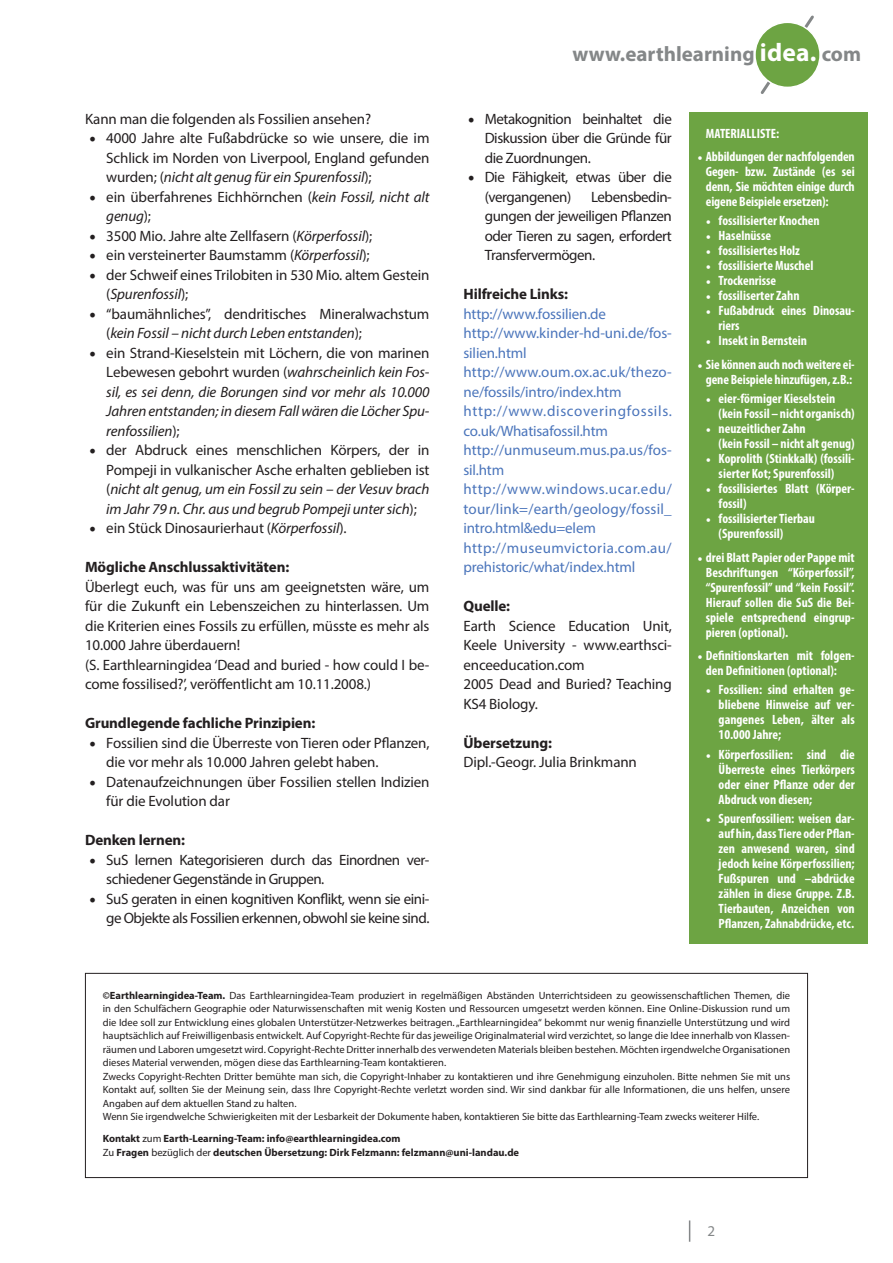
<style>
.page{position:relative;width:893px;height:1263px;background:#fff}
.page>*{position:absolute;margin:0;border:0;box-sizing:border-box;transform-origin:0 0}
.t1{font:700 21px "Myriad Pro";color:#848788}
.t2{font:15px/19.5px "Myriad Pro";letter-spacing:-.01em;color:#231f20}
.t3{font:15px/19.5px "Myriad Pro";color:#4b75bb}
.t4{font:15px/19.5px "Myriad Pro";letter-spacing:-.03em;color:#231f20}
.t5{font:italic 15px/19.5px "Myriad Pro";letter-spacing:-.01em;color:#231f20;text-align:justify}
.t6{font:700 15px "Myriad Pro";letter-spacing:-.01em;color:#231f20}
.t7{font:15px "Myriad Pro";color:#848788}
.t8{font:700 condensed 13.5px/15px "Myriad Pro";color:#fff}
.t9{font:10.5px/13.5px "Myriad Pro";color:#231f20}
.t10{font:700 10.5px/13.5px "Myriad Pro";color:#231f20}
.s1{font-family:"Minion Pro";font-size:18px}
.s2{font-style:italic}
.s3{font-family:"Minion Pro";font-style:normal;font-size:18px}
.s4{font-style:normal}
.s5{font-size:25.5px;color:#fff}
.s6{font-family:"Minion Pro";font-weight:400;font-stretch:normal}
.s7{font-weight:700}
.s8{font-weight:400}
</style>
<div class="page">
<svg style="left:760px;top:15px;width:54px;height:79px"></svg>
<div style="left:755px;top:22px;width:65px;height:65px;background:#6da443;border-radius:50%"></div>
<div style="left:754px;top:22px;width:67px;height:66px;border:2px solid #fff;border-radius:50%"></div>
<svg style="left:689px;top:1220px;width:1px;height:22px"></svg>
<div style="left:689px;top:113px;width:178px;height:831px;background:#6da443"></div>
<div style="left:85px;top:973px;width:723px;height:205px;border:1px solid #231f20"></div>
<p class="t2" style="left:85px;top:109px;width:288px">Kann man die folgenden als Fossilien ansehen?</p>
<p class="t2" style="left:106px;top:128px;width:325px;text-align:justify;text-indent:-17px"><span class="s1">•</span> 4000 Jahre alte Fußabdrücke so wie unsere, die im Schlick im Norden von Liverpool, England gefunden wurden; (<span class="s2">nicht alt genug für ein Spurenfossil</span>);</p>
<p class="t2" style="left:106px;top:187px;width:325px;text-indent:-17px"><span class="s1">•</span> ein überfahrenes Eichhörnchen (<span class="s2">kein Fossil, nicht alt genug</span>);</p>
<p class="t2" style="left:89px;top:226px;width:284px"><span class="s1">•</span> 3500 Mio. Jahre alte Zellfasern (<span class="s2">Körperfossil</span>);</p>
<p class="t2" style="left:89px;top:245px;width:282px"><span class="s1">•</span> ein versteinerter Baumstamm (<span class="s2">Körperfossil</span>);</p>
<p class="t2" style="left:106px;top:265px;width:325px;text-indent:-17px"><span class="s1">•</span> der Schweif eines Trilobiten in 530 Mio. altem Gestein (<span class="s2">Spurenfossil</span>);</p>
<p class="t2" style="left:106px;top:304px;width:325px;text-indent:-17px"><span class="s1">•</span> “baumähnliches”, dendritisches Mineralwachstum (<span class="s2">kein Fossil – nicht durch Leben entstanden</span>);</p>
<p class="t5" style="left:106px;top:343px;width:325px;text-indent:-17px"><span class="s3">•</span> <span class="s4">ein Strand-Kieselstein mit Löchern, die von marinen Lebewesen gebohrt wurden (</span>wahrscheinlich kein Fos&shy;sil, es sei denn, die Borungen sind vor mehr als 10.000<br>Jahren entstanden; in diesem Fall wären die Löcher Spu&shy;renfossilien<span class="s4">);</span></p>
<p class="t2" style="left:106px;top:440px;width:325px;text-align:justify;text-indent:-17px"><span class="s1">•</span> der Abdruck eines menschlichen Körpers, der in Pompeji in vulkanischer Asche erhalten geblieben ist (<span class="s2">nicht alt genug, um ein Fossil zu sein – der Vesuv brach im Jahr 79 n. Chr. aus und begrub Pompeji unter sich</span>);</p>
<p class="t2" style="left:89px;top:518px;width:259px"><span class="s1">•</span> ein Stück Dinosaurierhaut (<span class="s2">Körperfossil</span>).</p>
<p class="t6" style="left:85px;top:557px;width:206px">Mögliche Anschlussaktivitäten:</p>
<p class="t2" style="left:85px;top:577px;width:346px">Überlegt euch, was für uns am geeignetsten wäre, um für die Zukunft ein Lebenszeichen zu hinterlassen. Um die Kriterien eines Fossils zu erfüllen, müsste es mehr als 10.000 Jahre überdauern!<br>(S. Earthlearningidea ‘Dead and buried - how could I be&shy;come fossilised?’, veröffentlicht am 10.11.2008.)</p>
<p class="t6" style="left:85px;top:713px;width:232px">Grundlegende fachliche Prinzipien:</p>
<p class="t2" style="left:106px;top:733px;width:325px;text-indent:-17px"><span class="s1">•</span> Fossilien sind die Überreste von Tieren oder Pflanzen, die vor mehr als 10.000 Jahren gelebt haben.</p>
<p class="t2" style="left:106px;top:772px;width:325px;text-indent:-17px"><span class="s1">•</span> Datenaufzeichnungen über Fossilien stellen Indizien für die Evolution dar</p>
<p class="t6" style="left:85px;top:830px;width:102px">Denken lernen:</p>
<p class="t4" style="left:106px;top:850px;width:325px;text-indent:-17px"><span class="s1">•</span> SuS lernen Kategorisieren durch das Einordnen ver&shy;schiedener Gegenstände in Gruppen.</p>
<p class="t4" style="left:89px;top:889px;width:342px;text-align:right"><span class="s1">•</span> SuS geraten in einen kognitiven Konflikt, wenn sie eini&shy;ge Objekte als Fossilien erkennen, obwohl sie keine sind.</p>
<h1 class="t1" style="left:572px;top:41px;width:290px">www.earthlearning <span class="s5">idea.</span> com</h1>
<p class="t2" style="left:485px;top:109px;width:189px;text-align:justify;text-indent:-17px"><span class="s1">•</span> Metakognition beinhaltet die Diskussion über die Gründe für die Zuordnungen.</p>
<p class="t4" style="left:485px;top:167px;width:189px;text-indent:-17px"><span class="s1">•</span> Die Fähigkeit, etwas über die (vergangenen)</p>
<p class="t2" style="left:485px;top:187px;width:189px;text-align:justify;text-indent:106px">Lebensbedin&shy;gungen der jeweiligen Pflanzen oder Tieren zu sagen, erfordert Transfervermögen.</p>
<p class="t6" style="left:463px;top:284px;width:106px">Hilfreiche Links:</p>
<p class="t3" style="left:463px;top:304px;width:210px">http://www.fossilien.de http://www.kinder-hd-uni.de/fos&shy;silien.html http://www.oum.ox.ac.uk/thezo&shy;ne/fossils/intro/index.htm http://www.discoveringfossils. co.uk/Whatisafossil.htm http://unmuseum.mus.pa.us/fos&shy;sil.htm http://www.windows.ucar.edu/ tour/link=/earth/geology/fossil_ intro.html&amp;edu=elem http://museumvictoria.com.au/ prehistoric/what/index.html</p>
<p class="t6" style="left:463px;top:596px;width:48px">Quelle:</p>
<p class="t2" style="left:463px;top:616px;width:210px">Earth Science Education Unit,<br>Keele University - www.earthsci&shy;enceeducation.com<br>2005 Dead and Buried? Teaching<br>KS4 Biology.</p>
<p class="t6" style="left:463px;top:733px;width:90px">Übersetzung:</p>
<p class="t2" style="left:463px;top:752px;width:175px">Dipl.-Geogr. Julia Brinkmann</p>
<p class="t8" style="left:706px;top:125px;width:75px">MATERIALLISTE:</p>
<p class="t8" style="left:706px;top:149px;width:150px;text-align:justify;text-indent:-9px"><span class="s6">•</span> Abbildungen der nachfolgenden Gegen- bzw. Zustände (es sei denn, Sie möchten einige durch eigene Beispiele ersetzen):</p>
<p class="t8" style="left:706px;top:213px;width:115px"><span class="s6">•</span> fossilisierter Knochen</p>
<p class="t8" style="left:706px;top:228px;width:67px"><span class="s6">•</span> Haselnüsse</p>
<p class="t8" style="left:706px;top:243px;width:96px"><span class="s6">•</span> fossilisiertes Holz</p>
<p class="t8" style="left:706px;top:258px;width:109px"><span class="s6">•</span> fossilisierte Muschel</p>
<p class="t8" style="left:706px;top:273px;width:72px"><span class="s6">•</span> Trockenrisse</p>
<p class="t8" style="left:706px;top:288px;width:95px"><span class="s6">•</span> fossiliserter Zahn</p>
<p class="t8" style="left:719px;top:303px;width:138px;text-indent:-13px"><span class="s6">•</span> Fußabdruck eines Dinosau&shy;riers</p>
<p class="t8" style="left:706px;top:333px;width:103px"><span class="s6">•</span> Insekt in Bernstein</p>
<p class="t8" style="left:697px;top:357px;width:159px;text-align:center"><span class="s6">•</span> Sie können auch noch weitere ei&shy;gene Beispiele hinzufügen, z.B.:</p>
<p class="t8" style="left:719px;top:391px;width:138px;text-indent:-13px"><span class="s6">•</span> eier-förmiger Kieselstein (kein Fossil – nicht organisch)</p>
<p class="t8" style="left:719px;top:421px;width:138px;text-indent:-13px"><span class="s6">•</span> neuzeitlicher Zahn<br>(kein Fossil – nicht alt genug)</p>
<p class="t8" style="left:706px;top:451px;width:150px;text-align:center"><span class="s6">•</span> Koprolith (Stinkkalk) (fossili&shy;sierter Kot; Spurenfossil)</p>
<p class="t8" style="left:719px;top:481px;width:138px;text-indent:-13px"><span class="s6">•</span> fossilisiertes Blatt (Körper&shy;fossil)</p>
<p class="t8" style="left:719px;top:511px;width:98px;text-indent:-13px"><span class="s6">•</span> fossilisierter Tierbau (Spurenfossil)</p>
<p class="t8" style="left:706px;top:549px;width:150px;text-align:justify;text-indent:-9px"><span class="s6">•</span> drei Blatt Papier oder Pappe mit Beschriftungen “Körperfossil”, “Spurenfossil” und “kein Fossil”.<br>Hierauf sollen die SuS die Bei&shy;spiele entsprechend eingrup&shy;pieren (optional).</p>
<p class="t8" style="left:706px;top:648px;width:150px;text-indent:-9px"><span class="s6">•</span> Definitionskarten mit folgen&shy;den Definitionen (optional):</p>
<p class="t8" style="left:719px;top:682px;width:138px;text-align:justify;text-indent:-13px"><span class="s6">•</span> Fossilien: sind erhalten ge&shy;bliebene Hinweise auf ver&shy;gangenes Leben, älter als 10.000 Jahre;</p>
<p class="t8" style="left:719px;top:746px;width:138px;text-align:justify;text-indent:-13px"><span class="s6">•</span> Körperfossilien: sind die Überreste eines Tierkörpers oder einer Pflanze oder der Abdruck von diesen;</p>
<p class="t8" style="left:719px;top:811px;width:138px;text-align:justify;text-indent:-13px"><span class="s6">•</span> Spurenfossilien: weisen dar&shy;auf hin, dass Tiere oder Pflan&shy;zen anwesend waren, sind jedoch keine Körperfossilien; Fußspuren und –abdrücke zählen in diese Gruppe. Z.B.<br>Tierbauten, Anzeichen von Pflanzen, Zahnabdrücke, etc.</p>
<p class="t9" style="left:103px;top:988px;width:689px"><span class="s7">©Earthlearningidea-Team.</span> Das Earthlearningidea-Team produziert in regelmäßigen Abständen Unterrichtsideen zu geowissenschaftlichen Themen, die in den Schulfächern Geographie oder Naturwissenschaften mit wenig Kosten und Ressourcen umgesetzt werden können. Eine Online-Diskussion rund um die Idee soll zur Entwicklung eines globalen Unterstützer-Netzwerkes beitragen. „Earthlearningidea“ bekommt nur wenig finanzielle Unterstützung und wird hauptsächlich auf Freiwilligenbasis entwickelt. Auf Copyright-Rechte für das jeweilige Originalmaterial wird verzichtet, so lange die Idee innerhalb von Klassen&shy;räumen und Laboren umgesetzt wird. Copyright-Rechte Dritter innerhalb des verwendeten Materials bleiben bestehen. Möchten irgendwelche Organisationen dieses Material verwenden, mögen diese das Earthlearning-Team kontaktieren.<br>Zwecks Copyright-Rechten Dritter bemühte man sich, die Copyright-Inhaber zu kontaktieren und ihre Genehmigung einzuholen. Bitte nehmen Sie mit uns Kontakt auf, sollten Sie der Meinung sein, dass Ihre Copyright-Rechte verletzt worden sind. Wir sind dankbar für alle Informationen, die uns helfen, unsere Angaben auf dem aktuellen Stand zu halten.<br>Wenn Sie irgendwelche Schwierigkeiten mit der Lesbarkeit der Dokumente haben, kontaktieren Sie bitte das Earthlearning-Team zwecks weiterer Hilfe.</p>
<p class="t10" style="left:103px;top:1131px;width:418px">Kontakt <span class="s8">zum</span> Earth-Learning-Team: info@earthlearningidea.com<br><span class="s8">Zu</span> Fragen <span class="s8">bezüglich der</span> deutschen Übersetzung: Dirk Felzmann: felzmann@uni-landau.de</p>
<p class="t7" style="left:707px;top:1222px;width:9px">2</p>
</div>
